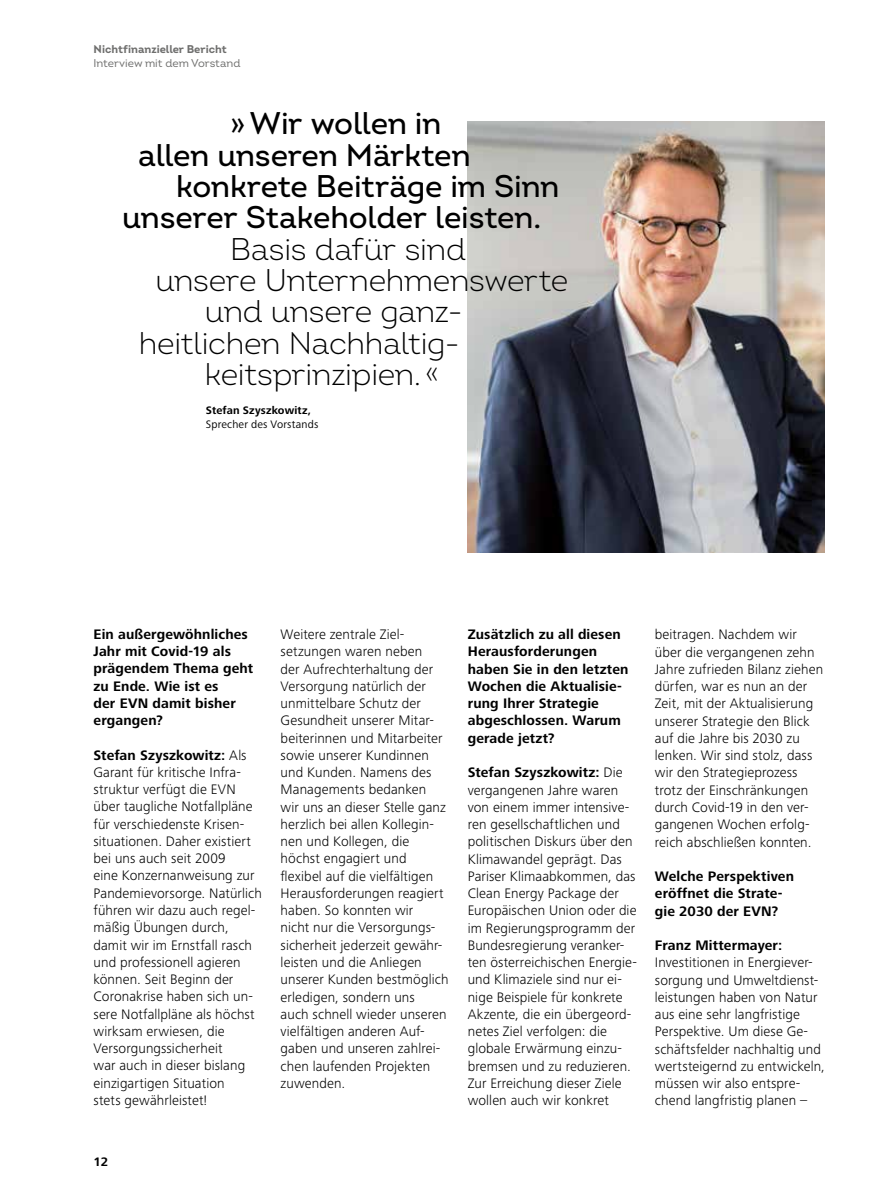
<style>
.page{position:relative;width:893px;height:1191px;background:#fff}
.page>*{position:absolute;margin:0;border:0;box-sizing:border-box;transform-origin:0 0}
.t1{font:300 31.35px "Intro";letter-spacing:-.01em;color:#000}
.t2{font:500 31.35px "Intro";letter-spacing:-.005em;color:#000}
.t3{font:300 14.25px/17.2px "Frutiger Nextfor EVN";letter-spacing:.01em;color:#000}
.t4{font:700 14.25px/17.2px "Frutiger Next For EVN";letter-spacing:.01em;color:#000}
.t5{font:700 12.75px "Frutiger Next For EVN";color:#000}
.t6{font:700 11.25px "Intro";color:#6f6f6e}
.t7{font:11.25px "Intro";color:#6f6f6e}
.t8{font:11.25px "Frutiger Next LTW1 G";letter-spacing:.015em;color:#000}
.t9{font:700 11.25px "Frutiger Next LTW1 G";letter-spacing:.015em;color:#000}
.s1{font-family:"Frutiger Nextfor EVN";font-weight:300}
</style>
<div class="page">
<img style="left:468px;top:121px;width:357px;height:431px">
<p class="t6" style="left:94px;top:42px;width:135px">Nichtfinanzieller Bericht</p>
<p class="t7" style="left:94px;top:56px;width:148px">Interview mit dem Vorstand</p>
<h1 class="t2" style="left:230px;top:104px;width:213px">»Wir wollen in</h1>
<h1 class="t2" style="left:138px;top:135px;width:334px">allen unseren Märkten</h1>
<h1 class="t2" style="left:176px;top:167px;width:385px">konkrete Beiträge im Sinn</h1>
<h1 class="t2" style="left:122px;top:198px;width:421px">unserer Stakeholder leisten.</h1>
<h1 class="t1" style="left:230px;top:230px;width:237px">Basis dafür sind</h1>
<h1 class="t1" style="left:155px;top:261px;width:414px">unsere Unternehmenswerte</h1>
<h1 class="t1" style="left:205px;top:293px;width:259px">und unsere ganz-</h1>
<h1 class="t1" style="left:139px;top:324px;width:322px">heitlichen Nachhaltig-</h1>
<h1 class="t1" style="left:205px;top:355px;width:236px">keitsprinzipien. «</h1>
<p class="t9" style="left:206px;top:404px;width:107px">Stefan Szyszkowitz,</p>
<p class="t8" style="left:206px;top:418px;width:114px">Sprecher des Vorstands</p>
<p class="t4" style="left:94px;top:626px;width:161px">Ein außergewöhnliches<br>Jahr mit Covid-19 als prägendem Thema geht zu Ende. Wie ist es<br>der EVN damit bisher ergangen?</p>
<p class="t4" style="left:94px;top:746px;width:155px">Stefan Szyszkowitz: <span class="s1">Als</span></p>
<p class="t3" style="left:94px;top:763px;width:170px">Garant für kritische Infra&shy;struktur verfügt die EVN über taugliche Notfallpläne für verschiedenste Krisen&shy;situationen. Daher existiert bei uns auch seit 2009<br>eine Konzernanweisung zur<br>Pandemievorsorge. Natürlich führen wir dazu auch regel&shy;mäßig Übungen durch, damit wir im Ernstfall rasch und professionell agieren können. Seit Beginn der<br>Coronakrise haben sich un&shy;sere Notfallpläne als höchst wirksam erwiesen, die<br>Versorgungssicherheit<br>war auch in dieser bislang einzigartigen Situation<br>stets gewährleistet!</p>
<p class="t5" style="left:94px;top:1154px;width:16px">12</p>
<p class="t3" style="left:281px;top:625px;width:169px">Weitere zentrale Ziel&shy;setzungen waren neben<br>der Aufrechterhaltung der<br>Versorgung natürlich der unmittelbare Schutz der<br>Gesundheit unserer Mitar&shy;beiterinnen und Mitarbeiter sowie unserer Kundinnen und Kunden. Namens des<br>Managements bedanken<br>wir uns an dieser Stelle ganz herzlich bei allen Kollegin&shy;nen und Kollegen, die höchst engagiert und flexibel auf die vielfältigen<br>Herausforderungen reagiert haben. So konnten wir<br>nicht nur die Versorgungs&shy;sicherheit jederzeit gewähr&shy;leisten und die Anliegen unserer Kunden bestmöglich erledigen, sondern uns<br>auch schnell wieder unseren vielfältigen anderen Auf&shy;gaben und unseren zahlrei&shy;chen laufenden Projekten zuwenden.</p>
<p class="t4" style="left:468px;top:626px;width:162px">Zusätzlich zu all diesen<br>Herausforderungen haben Sie in den letzten<br>Wochen die Aktualisie&shy;rung Ihrer Strategie abgeschlossen. Warum gerade jetzt?</p>
<p class="t4" style="left:468px;top:764px;width:156px">Stefan Szyszkowitz: <span class="s1">Die</span></p>
<p class="t3" style="left:468px;top:781px;width:170px">vergangenen Jahre waren von einem immer intensive&shy;ren gesellschaftlichen und politischen Diskurs über den<br>Klimawandel geprägt. Das<br>Pariser Klimaabkommen, das<br>Clean Energy Package der<br>Europäischen Union oder die im Regierungsprogramm der<br>Bundesregierung veranker&shy;ten österreichischen Energie&shy;und Klimaziele sind nur ei&shy;nige Beispiele für konkrete<br>Akzente, die ein übergeord&shy;netes Ziel verfolgen: die globale Erwärmung einzu&shy;bremsen und zu reduzieren.<br>Zur Erreichung dieser Ziele wollen auch wir konkret</p>
<p class="t3" style="left:655px;top:626px;width:170px">beitragen. Nachdem wir über die vergangenen zehn<br>Jahre zufrieden Bilanz ziehen dürfen, war es nun an der<br>Zeit, mit der Aktualisierung unserer Strategie den Blick auf die Jahre bis 2030 zu lenken. Wir sind stolz, dass wir den Strategieprozess trotz der Einschränkungen durch Covid-19 in den ver&shy;gangenen Wochen erfolg&shy;reich abschließen konnten.</p>
<p class="t4" style="left:655px;top:868px;width:141px">Welche Perspektiven eröffnet die Strate&shy;gie 2030 der EVN?</p>
<p class="t4" style="left:655px;top:937px;width:129px">Franz Mittermayer:</p>
<p class="t3" style="left:655px;top:954px;width:172px">Investitionen in Energiever&shy;sorgung und Umweltdienst&shy;leistungen haben von Natur aus eine sehr langfristige<br>Perspektive. Um diese Ge&shy;schäftsfelder nachhaltig und wertsteigernd zu entwickeln, müssen wir also entspre&shy;chend langfristig planen –</p>
</div>
